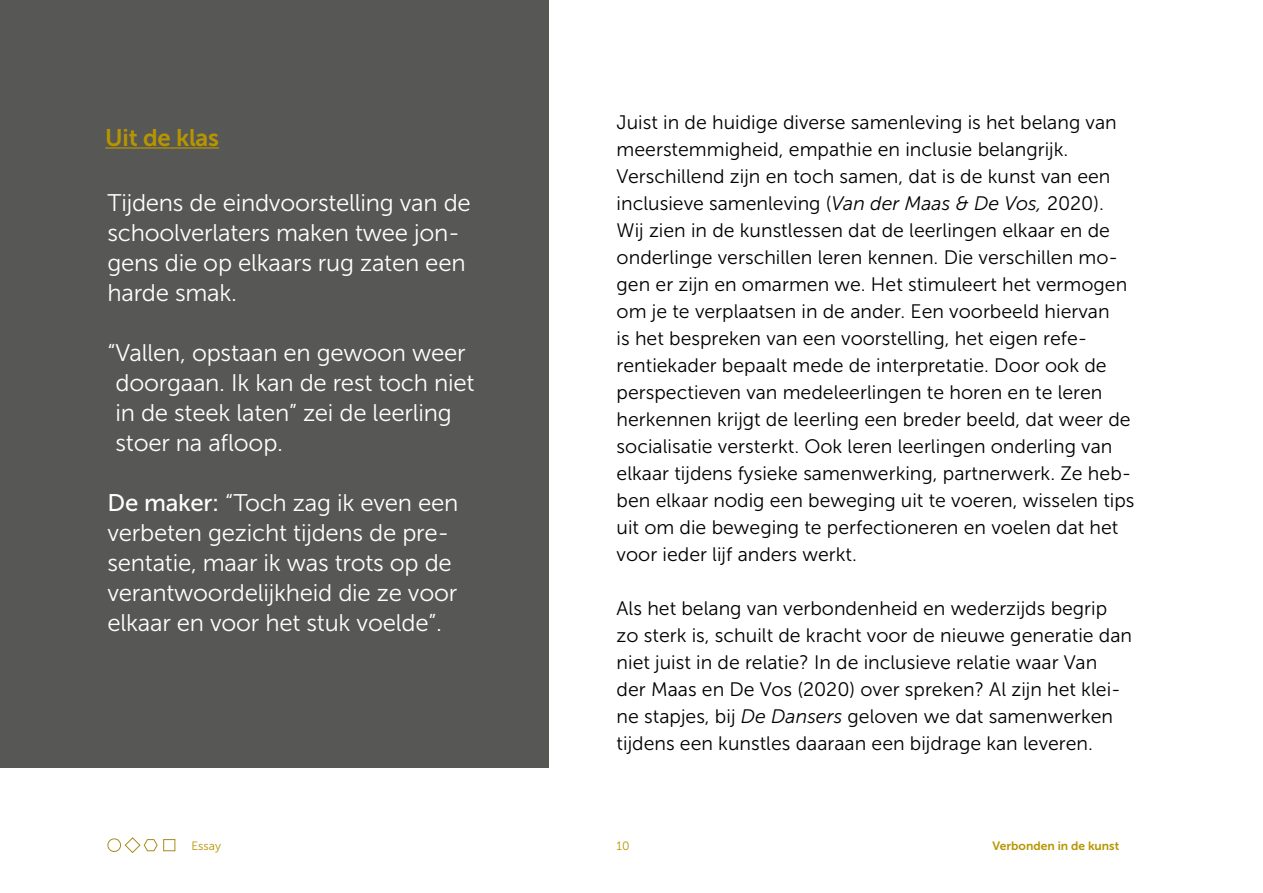
<style>
.page{position:relative;width:1263px;height:893px;background:#fff}
.page>*{position:absolute;margin:0;border:0;box-sizing:border-box;transform-origin:0 0}
.t1{font:24px/30px "Museo Sans 300";letter-spacing:-.01em;color:#fff}
.t2{font:24px "Museo Sans 700";letter-spacing:-.01em;color:#b69500}
.t3{font:19.5px/27px "Museo Sans 300";color:#000}
.t4{font:12px "Museo Sans 700";color:#b69500}
.t5{font:12px "Museo Sans 300";color:#b69500}
.s1{font-family:"Museo Sans 500"}
.s2{font-style:italic}
</style>
<div class="page">
<div style="left:108px;top:838px;width:13px;height:14px;border:1px solid #a88c20;border-radius:50%"></div>
<svg style="left:124px;top:837px;width:51px;height:16px"></svg>
<div style="left:0;top:0;width:549px;height:767px;background:#575756"></div>
<hr style="left:105px;top:147px;width:114px;height:2px;background:#b69500">
<p class="t2" style="left:105px;top:124px;width:115px">Uit de klas</p>
<p class="t1" style="left:107px;top:188px;width:365px">Tijdens de eindvoorstelling van de schoolverlaters maken twee jon&shy;gens die op elkaars rug zaten een harde smak.</p>
<p class="t1" style="left:116px;top:338px;width:360px;text-indent:-8px">“Vallen, opstaan en gewoon weer doorgaan. Ik kan de rest toch niet in de steek laten” zei de leerling stoer na afloop.</p>
<p class="t1" style="left:107px;top:488px;width:352px"><span class="s1">De maker:</span> “Toch zag ik even een verbeten gezicht tijdens de pre&shy;sentatie, maar ik was trots op de verantwoordelijkheid die ze voor elkaar en voor het stuk voelde”.</p>
<p class="t3" style="left:617px;top:109px;width:519px">Juist in de huidige diverse samenleving is het belang van meerstemmigheid, empathie en inclusie belangrijk.<br>Verschillend zijn en toch samen, dat is de kunst van een inclusieve samenleving (<span class="s2">Van der Maas &amp; De Vos,</span> 2020).<br>Wij zien in de kunstlessen dat de leerlingen elkaar en de onderlinge verschillen leren kennen. Die verschillen mo&shy;gen er zijn en omarmen we. Het stimuleert het vermogen om je te verplaatsen in de ander. Een voorbeeld hiervan<br>is het bespreken van een voorstelling, het eigen refe&shy;rentiekader bepaalt mede de interpretatie. Door ook de perspectieven van medeleerlingen te horen en te leren herkennen krijgt de leerling een breder beeld, dat weer de socialisatie versterkt. Ook leren leerlingen onderling van elkaar tijdens fysieke samenwerking, partnerwerk. Ze heb&shy;ben elkaar nodig een beweging uit te voeren, wisselen tips uit om die beweging te perfectioneren en voelen dat het voor ieder lijf anders werkt.</p>
<p class="t3" style="left:617px;top:595px;width:517px">Als het belang van verbondenheid en wederzijds begrip zo sterk is, schuilt de kracht voor de nieuwe generatie dan niet juist in de relatie? In de inclusieve relatie waar Van<br>der Maas en De Vos (2020) over spreken? Al zijn het klei&shy;ne stapjes, bij <span class="s2">De Dansers</span> geloven we dat samenwerken tijdens een kunstles daaraan een bijdrage kan leveren.</p>
<p class="t5" style="left:191px;top:839px;width:31px">Essay</p>
<p class="t5" style="left:617px;top:839px;width:15px">10</p>
<p class="t4" style="left:992px;top:839px;width:128px">Verbonden in de kunst</p>
</div>
